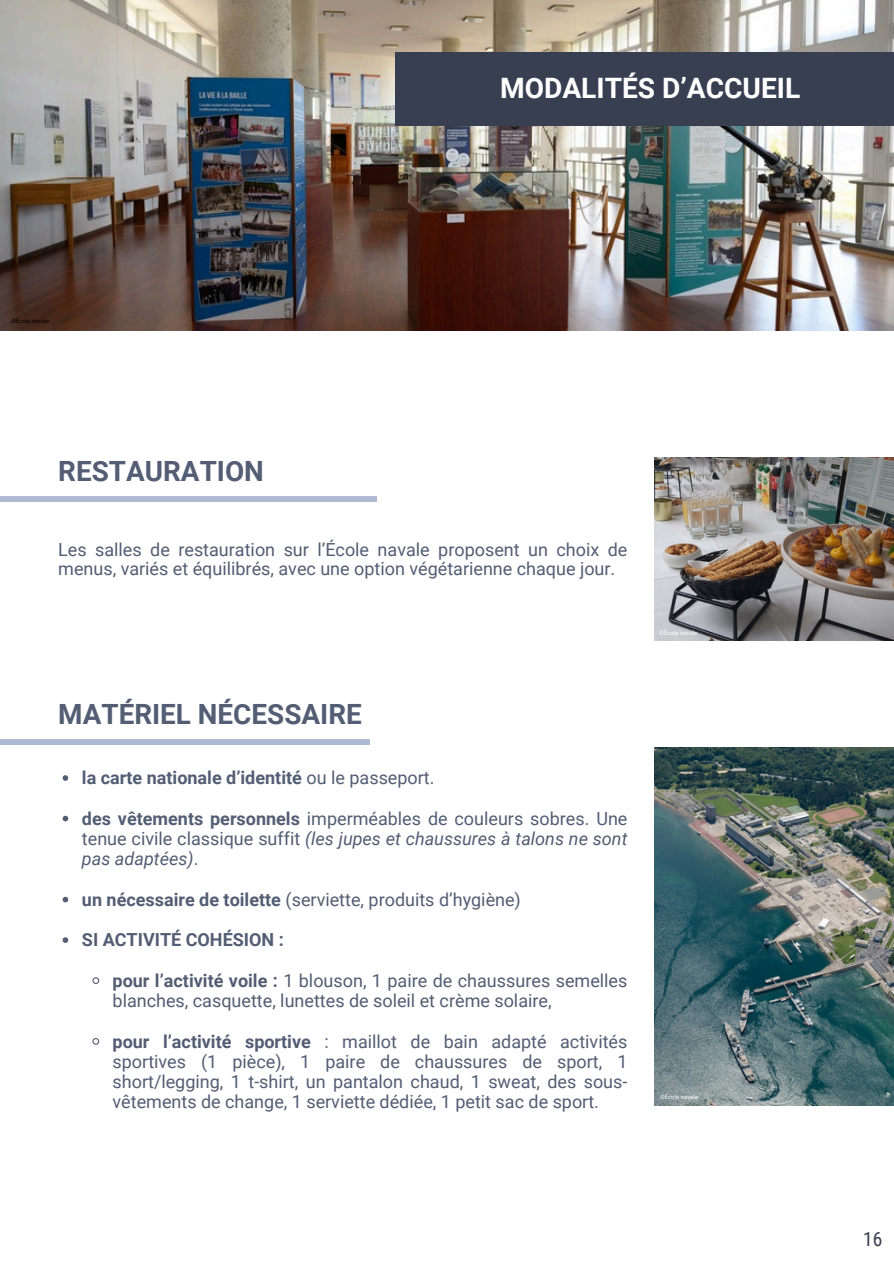
<style>
.page{position:relative;width:894px;height:1264px;background:#fff}
.page>*{position:absolute;margin:0;border:0;box-sizing:border-box;transform-origin:0 0}
.t1{font:700 28.05px "Roboto";color:#fff}
.t2{font:700 27.9px "Roboto";color:#535d73}
.t3{font:19.5px "Roboto Condensed";color:#373f50}
.t4{font:18px/20.2px "Roboto";color:#535d73}
.t5{font:700 18px "Roboto";color:#535d73}
.t6{font:6px "Roboto";color:#fff}
.t7{font:6px "Roboto";color:#000}
.s1{font-weight:400}
.s2{font-weight:700}
.s3{font-style:italic}
</style>
<div class="page">
<img style="left:0;top:0;width:893px;height:330px">
<div style="left:0;top:496px;width:376px;height:6px;background:#afbad4"></div>
<div style="left:0;top:738px;width:369px;height:6px;background:#afbad4"></div>
<div style="left:395px;top:53px;width:498px;height:73px;background:#373f50"></div>
<img style="left:654px;top:457px;width:239px;height:183px">
<img style="left:654px;top:747px;width:239px;height:358px">
<svg style="left:63px;top:775px;width:5px;height:5px"></svg>
<svg style="left:63px;top:815px;width:5px;height:6px"></svg>
<svg style="left:63px;top:896px;width:5px;height:6px"></svg>
<svg style="left:63px;top:937px;width:5px;height:5px"></svg>
<svg style="left:92px;top:977px;width:8px;height:7px"></svg>
<svg style="left:92px;top:1038px;width:8px;height:7px"></svg>
<h1 class="t1" style="left:500px;top:72px;width:302px">MODALITÉS D’ACCUEIL</h1>
<p class="t7" style="left:11px;top:318px;width:40px">©École navale</p>
<h1 class="t2" style="left:58px;top:455px;width:207px">RESTAURATION</h1>
<h2 class="t4" style="left:58px;top:540px;width:570px;line-height:19.2px">Les salles de restauration sur l’École navale proposent un choix de menus, variés et équilibrés, avec une option végétarienne chaque jour.</h2>
<p class="t2" style="left:58px;top:698px;width:305px">MATÉRIEL NÉCESSAIRE</p>
<p class="t5" style="left:82px;top:767px;width:354px">la carte nationale d’identité <span class="s1">ou le passeport.</span></p>
<p class="t4" style="left:82px;top:808px;width:547px;text-align:justify"><span class="s2">des vêtements personnels</span> imperméables de couleurs sobres. Une tenue civile classique suffit <span class="s3">(les jupes et chaussures à talons ne sont pas adaptées)</span>.</p>
<h1 class="t4" style="left:82px;top:889px;width:440px"><span class="s2">un nécessaire de toilette</span> (serviette, produits d’hygiène)</h1>
<p class="t5" style="left:82px;top:929px;width:203px">SI ACTIVITÉ COHÉSION :</p>
<p class="t4" style="left:113px;top:970px;width:516px"><span class="s2">pour l’activité voile :</span> 1 blouson, 1 paire de chaussures semelles blanches, casquette, lunettes de soleil et crème solaire,</p>
<p class="t4" style="left:113px;top:1031px;width:516px;text-align:justify"><span class="s2">pour l’activité sportive</span> : maillot de bain adapté activités sportives (1 pièce), 1 paire de chaussures de sport, 1 short/legging, 1 t-shirt, un pantalon chaud, 1 sweat, des sous&shy;vêtements de change, 1 serviette dédiée, 1 petit sac de sport.</p>
<p class="t6" style="left:659px;top:629px;width:40px">©École navale</p>
<p class="t6" style="left:659px;top:1093px;width:40px">©École navale</p>
<p class="t3" style="left:862px;top:1227px;width:21px">16</p>
</div>
